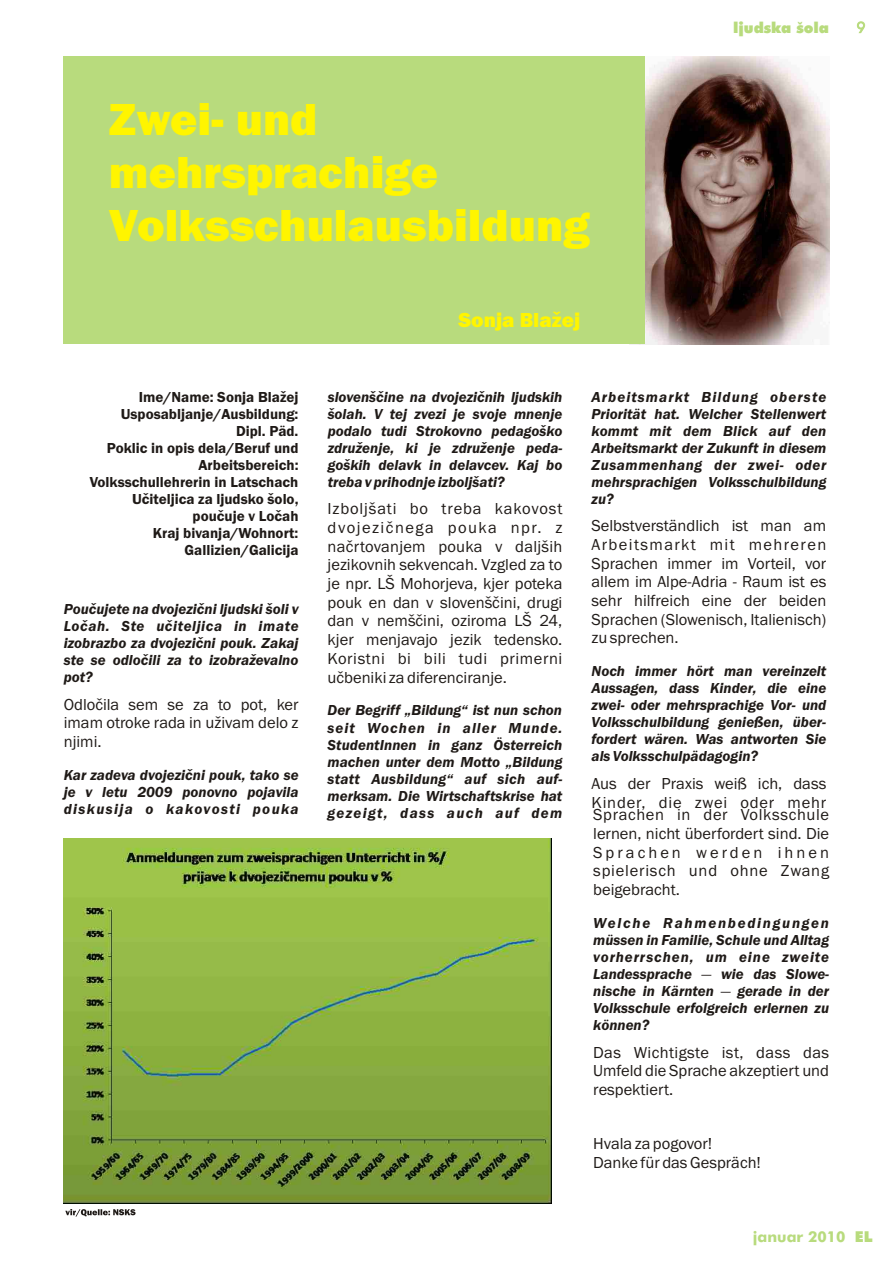
<style>
.page{position:relative;width:894px;height:1263px;background:#fff}
.page>*{position:absolute;margin:0;border:0;box-sizing:border-box;transform-origin:0 0}
.t1{font:800 46.5px/52.7px "Franklin Gothic";color:#fff500}
.t2{font:800 21px "Franklin Gothic";color:#fff500}
.t3{font:16.5px/18.8px "Franklin Gothic";color:#1f1a17;text-align:justify}
.t4{font:16.5px "Franklin Gothic";letter-spacing:.05em;color:#1f1a17}
.t5{font:16.5px "Franklin Gothic";letter-spacing:.035em;color:#1f1a17}
.t6{font:16.5px "Franklin Gothic";letter-spacing:.085em;color:#1f1a17}
.t7{font:16.5px "Franklin Gothic";letter-spacing:.09em;color:#1f1a17}
.t8{font:italic 15px/17px "Franklin Gothic Demi";color:#1f1a17}
.t9{font:15px/17px "Franklin Gothic Demi";color:#1f1a17;text-align:right}
.t10{font:italic 15px "Franklin Gothic Demi";letter-spacing:.04em;color:#1f1a17}
.t11{font:italic 15px "Franklin Gothic Demi";letter-spacing:.07em;color:#1f1a17}
.t12{font:italic 15px "Franklin Gothic Demi";letter-spacing:.02em;color:#1f1a17}
.t13{font:italic 15px "Franklin Gothic Demi";letter-spacing:.09em;color:#1f1a17}
.t14{font:italic 15px "Franklin Gothic Demi";letter-spacing:.085em;color:#1f1a17}
.t15{font:700 15px "Futura Md BT";color:#b8db7d}
.t16{font:15px "Futura X Blk BT";color:#b8db7d}
.t17{font:15px "Avant Garde Bk BT";color:#b8db7d}
.s1{font-family:"Franklin Gothic"}
.s2{font-family:"Futura X Blk BT";font-weight:400}
</style>
<div class="page">
<img style="left:629px;top:56px;width:200px;height:288px">
<div style="left:64px;top:56px;width:581px;height:287px;background:#b8db7d"></div>
<img style="left:64px;top:838px;width:488px;height:365px">
<hr style="left:0;top:342px;width:1px;height:97px;background:#b8db7d">
<svg style="left:65px;top:1209px;width:71px;height:8px"></svg>
<h1 class="t1" style="left:109px;top:97px;width:482px">Zwei- und mehrsprachige<br>Volksschulausbildung</h1>
<h2 class="t2" style="left:458px;top:312px;width:123px">Sonja Blažej</h2>
<p class="t16" style="left:733px;top:21px;width:98px">ljudska šola</p>
<p class="t17" style="left:857px;top:21px;width:10px">9</p>
<p class="t9" style="left:139px;top:389px;width:161px">Ime/Name: Sonja Blažej</p>
<p class="t8" style="left:328px;top:389px;width:236px">slovenšèine na dvojeziènih ljudskih</p>
<p class="t11" style="left:592px;top:391px;width:236px">Arbeitsmarkt Bildung oberste</p>
<p class="t9" style="left:121px;top:406px;width:179px">Usposabljanje/Ausbildung:</p>
<p class="t8" style="left:328px;top:406px;width:236px">šolah. V tej zvezi je svoje mnenje</p>
<p class="t8" style="left:592px;top:406px;width:236px">Priorität hat. Welcher Stellenwert</p>
<p class="t9" style="left:236px;top:423px;width:64px">Dipl. Päd.</p>
<p class="t8" style="left:328px;top:423px;width:236px">podalo tudi Strokovno pedagoško</p>
<p class="t8" style="left:592px;top:423px;width:236px">kommt mit dem Blick auf den</p>
<p class="t9" style="left:107px;top:440px;width:193px">Poklic in opis dela/Beruf und</p>
<p class="t8" style="left:328px;top:440px;width:236px">združenje, ki je združenje peda-</p>
<p class="t8" style="left:592px;top:440px;width:236px">Arbeitsmarkt der Zukunft in diesem</p>
<p class="t9" style="left:198px;top:457px;width:102px">Arbeitsbereich:</p>
<p class="t8" style="left:328px;top:457px;width:236px">goških delavk in delavcev. Kaj bo</p>
<p class="t10" style="left:592px;top:459px;width:236px">Zusammenhang der zwei- oder</p>
<p class="t9" style="left:90px;top:474px;width:210px">Volksschullehrerin in Latschach</p>
<p class="t8" style="left:328px;top:474px;width:179px">treba v prihodnje izboljšati?</p>
<p class="t8" style="left:592px;top:474px;width:236px">mehrsprachigen Volksschulbildung</p>
<p class="t9" style="left:132px;top:491px;width:168px">Uèiteljica za ljudsko šolo,</p>
<p class="t8" style="left:592px;top:491px;width:24px">zu?</p>
<p class="t4" style="left:328px;top:503px;width:236px">Izboljšati bo treba kakovost</p>
<p class="t9" style="left:193px;top:508px;width:107px">pouèuje v Loèah</p>
<p class="t7" style="left:328px;top:521px;width:236px">dvojeziènega pouka npr. z</p>
<p class="t3" style="left:592px;top:518px;width:236px">Selbstverständlich ist man am</p>
<p class="t9" style="left:153px;top:525px;width:147px">Kraj bivanja/Wohnort:<br>Gallizien/Galicija</p>
<p class="t3" style="left:328px;top:538px;width:236px">naèrtovanjem pouka v daljših</p>
<p class="t6" style="left:592px;top:538px;width:236px">Arbeitsmarkt mit mehreren</p>
<p class="t3" style="left:328px;top:557px;width:236px">jezikovnih sekvencah. Vzgled za to</p>
<p class="t3" style="left:592px;top:555px;width:236px">Sprachen immer im Vorteil, vor</p>
<p class="t3" style="left:328px;top:575px;width:236px">je npr. LŠ Mohorjeva, kjer poteka</p>
<p class="t3" style="left:592px;top:574px;width:236px">allem im Alpe-Adria - Raum ist es</p>
<p class="t3" style="left:328px;top:594px;width:236px">pouk en dan v slovenšèini, drugi</p>
<p class="t3" style="left:592px;top:592px;width:236px">sehr hilfreich eine der beiden</p>
<p class="t8" style="left:64px;top:602px;width:236px">Pouèujete na dvojezièni ljudski šoli v</p>
<p class="t3" style="left:328px;top:613px;width:236px">dan v nemšèini, oziroma LŠ 24,</p>
<p class="t3" style="left:592px;top:611px;width:236px">Sprachen (Slowenisch, Italienisch)</p>
<p class="t10" style="left:64px;top:621px;width:236px">Loèah. Ste uèiteljica in imate</p>
<p class="t3" style="left:328px;top:632px;width:236px">kjer menjavajo jezik tedensko.</p>
<p class="t3" style="left:592px;top:630px;width:89px">zu sprechen.</p>
<p class="t8" style="left:64px;top:636px;width:236px">izobrazbo za dvojezièni pouk. Zakaj ste se odloèili za to izobraževalno</p>
<p class="t5" style="left:328px;top:652px;width:236px">Koristni bi bili tudi primerni</p>
<p class="t8" style="left:592px;top:664px;width:236px">Noch immer hört man vereinzelt</p>
<p class="t8" style="left:64px;top:670px;width:31px">pot?</p>
<p class="t3" style="left:328px;top:669px;width:181px">uèbeniki za diferenciranje.</p>
<p class="t8" style="left:592px;top:681px;width:236px">Aussagen, dass Kinder, die eine</p>
<p class="t3" style="left:64px;top:696px;width:236px">Odloèila sem se za to pot, ker</p>
<p class="t8" style="left:592px;top:698px;width:236px">zwei- oder mehrsprachige Vor- und</p>
<p class="t8" style="left:328px;top:703px;width:236px">Der Begriff „Bildung“ ist nun schon</p>
<p class="t3" style="left:64px;top:715px;width:236px">imam otroke rada in uživam delo z</p>
<p class="t8" style="left:592px;top:715px;width:236px">Volksschulbildung genießen, über-</p>
<p class="t11" style="left:328px;top:722px;width:236px">seit Wochen in aller Munde.</p>
<p class="t3" style="left:64px;top:734px;width:39px">njimi.</p>
<p class="t8" style="left:592px;top:732px;width:236px">fordert wären. Was antworten Sie</p>
<p class="t8" style="left:328px;top:737px;width:236px">StudentInnen in ganz Österreich machen unter dem Motto „Bildung</p>
<p class="t8" style="left:592px;top:749px;width:168px">als Volksschulpädagogin?</p>
<p class="t8" style="left:64px;top:768px;width:236px">Kar zadeva dvojezièni pouk, tako se</p>
<p class="t12" style="left:328px;top:773px;width:236px">statt Ausbildung“ auf sich auf-</p>
<p class="t3" style="left:592px;top:775px;width:236px">Aus der Praxis weiß ich, dass</p>
<p class="t8" style="left:64px;top:785px;width:236px">je v letu 2009 ponovno pojavila</p>
<p class="t8" style="left:328px;top:788px;width:236px">merksam. Die Wirtschaftskrise hat</p>
<p class="t4" style="left:592px;top:796px;width:236px">Kinder, die zwei oder mehr</p>
<p class="t13" style="left:64px;top:804px;width:236px">diskusija o kakovosti pouka</p>
<p class="t14" style="left:328px;top:807px;width:236px">gezeigt, dass auch auf dem</p>
<p class="t3" style="left:593px;top:807px;width:237px">Sprachen in der Volksschule lernen, nicht überfordert sind. Die Sprachen werden ihnen spielerisch und ohne Zwang beigebracht.</p>
<p class="t8" style="left:593px;top:916px;width:237px;text-align:justify">Welche Rahmenbedingungen müssen in Familie, Schule und Alltag vorherrschen, um eine zweite Landessprache <span class="s1">—</span> wie das Slowe&shy;nische in Kärnten <span class="s1">—</span> gerade in der Volksschule erfolgreich erlernen zu können?</p>
<p class="t3" style="left:593px;top:1044px;width:237px">Das Wichtigste ist, dass das Umfeld die Sprache akzeptiert und respektiert.</p>
<p class="t3" style="left:593px;top:1136px;width:169px">Hvala za pogovor!<br>Danke für das Gespräch!</p>
<p class="t15" style="left:753px;top:1231px;width:121px">januar 2010 <span class="s2">EL</span></p>
</div>
